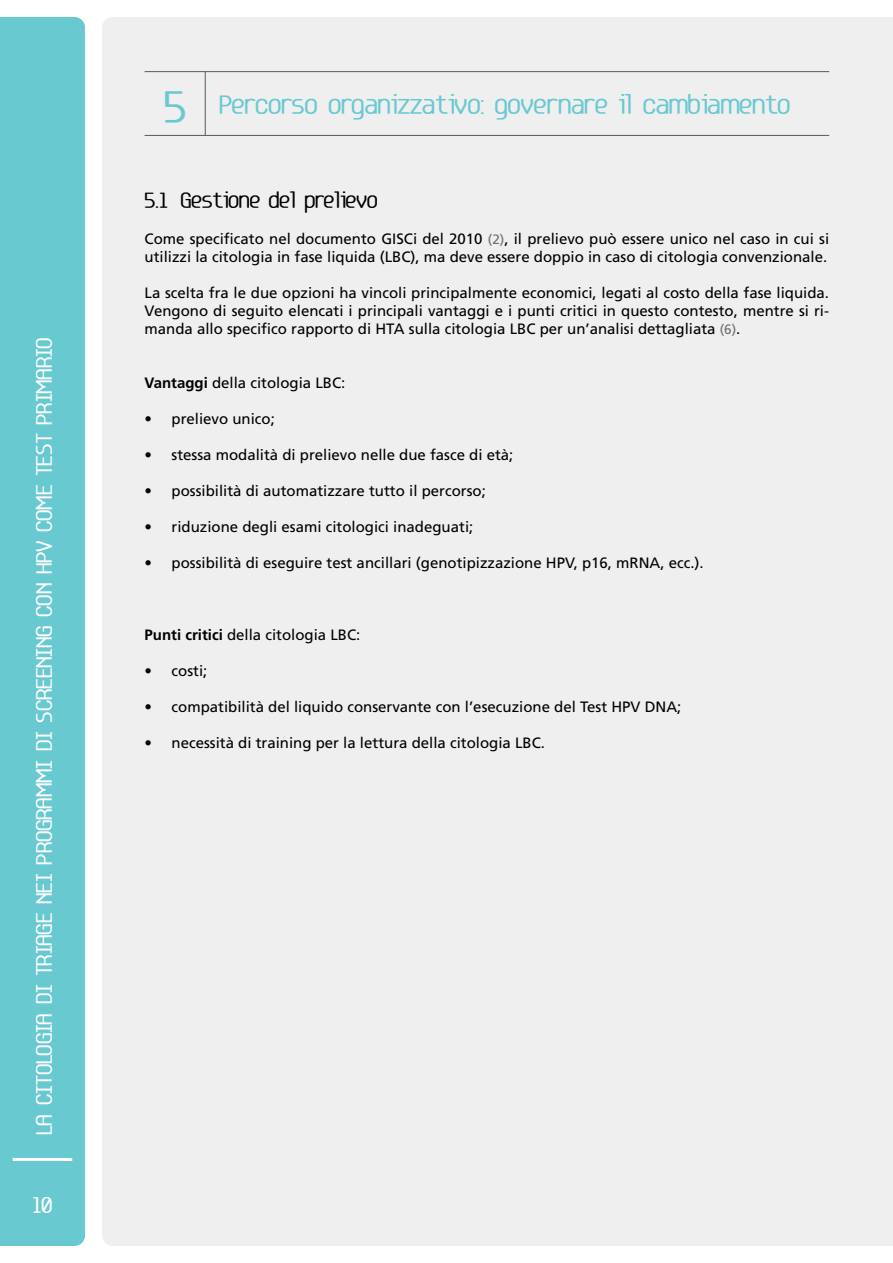
<style>
.page{position:relative;width:893px;height:1263px;background:#fff}
.page>*{position:absolute;margin:0;border:0;box-sizing:border-box;transform-origin:0 0}
.t1{font:21px "Base 5";color:#68c9d0}
.t2{font:18px "Base 5";color:#fff}
.t3{font:17.4px "Base 5";letter-spacing:-.01em;color:#000}
.t4{font:15px/18px "Frutiger";color:#000}
.s1{font-size:36px}
.s2{font-size:13.5px;color:#6d6e71}
.s3{font-weight:700}
</style>
<div class="page">
<div style="left:0;top:17px;width:85px;height:1229px;background:#68c9d0"></div>
<hr style="left:13px;top:1158px;width:59px;height:3px;background:#fff">
<div style="left:102px;top:17px;width:791px;height:1229px;background:#efeff0"></div>
<hr style="left:145px;top:71px;width:684px;height:1px;background:#58595b">
<hr style="left:145px;top:135px;width:684px;height:1px;background:#58595b">
<hr style="left:205px;top:72px;width:1px;height:63px;background:#58595b">
<p class="t2" style="left:33px;top:1135px;width:799px;rotate:-90deg">LA CITOLOGIA DI TRIAGE NEI PROGRAMMI DI SCREENING CON HPV COME TEST PRIMARIO</p>
<p class="t2" style="left:33px;top:1194px;width:21px">10</p>
<h1 class="t1" style="left:164px;top:91px;width:628px"><span class="s1">5</span> Percorso organizzativo: governare il cambiamento</h1>
<p class="t3" style="left:145px;top:189px;width:235px">5.1 Gestione del prelievo</p>
<p class="t4" style="left:145px;top:230px;width:686px">Come specificato nel documento GISCi del 2010 <span class="s2">(2)</span>, il prelievo può essere unico nel caso in cui si utilizzi la citologia in fase liquida (LBC), ma deve essere doppio in caso di citologia convenzionale.</p>
<p class="t4" style="left:145px;top:284px;width:686px;text-align:justify">La scelta fra le due opzioni ha vincoli principalmente economici, legati al costo della fase liquida.<br>Vengono di seguito elencati i principali vantaggi e i punti critici in questo contesto, mentre si ri&shy;manda allo specifico rapporto di HTA sulla citologia LBC per un’analisi dettagliata <span class="s2">(6)</span>.</p>
<p class="t4" style="left:145px;top:374px;width:202px"><span class="s3">Vantaggi</span> della citologia LBC:</p>
<p class="t4" style="left:145px;top:410px;width:132px">• prelievo unico;</p>
<p class="t4" style="left:145px;top:446px;width:370px">• stessa modalità di prelievo nelle due fasce di età;</p>
<p class="t4" style="left:145px;top:482px;width:343px">• possibilità di automatizzare tutto il percorso;</p>
<p class="t4" style="left:145px;top:518px;width:330px">• riduzione degli esami citologici inadeguati;</p>
<p class="t4" style="left:145px;top:554px;width:561px">• possibilità di eseguire test ancillari (genotipizzazione HPV, p16, mRNA, ecc.).</p>
<p class="t4" style="left:145px;top:626px;width:217px"><span class="s3">Punti critici</span> della citologia LBC:</p>
<p class="t4" style="left:145px;top:662px;width:64px">• costi;</p>
<p class="t4" style="left:145px;top:698px;width:538px">• compatibilità del liquido conservante con l’esecuzione del Test HPV DNA;</p>
<p class="t4" style="left:145px;top:734px;width:402px">• necessità di training per la lettura della citologia LBC.</p>
</div>
